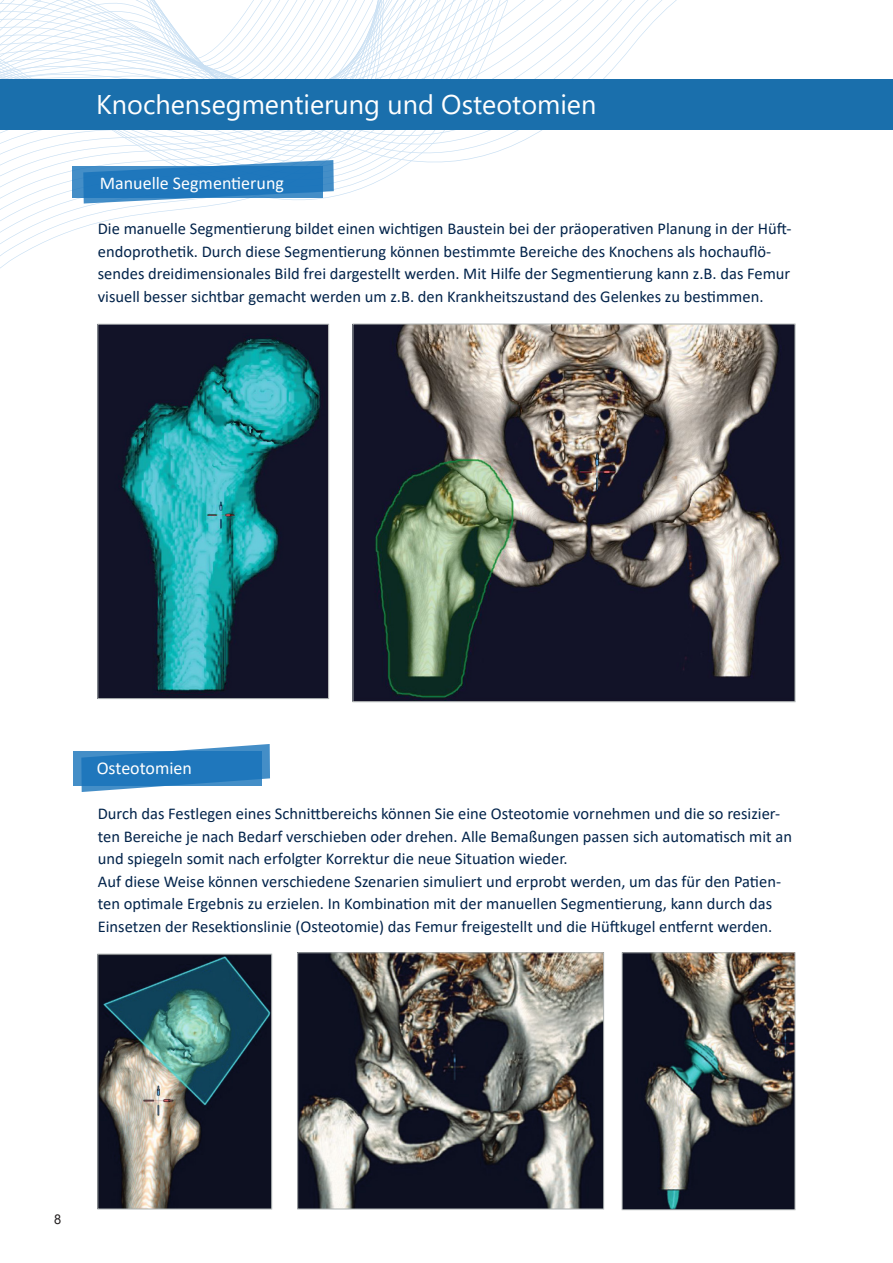
<style>
.page{position:relative;width:893px;height:1263px;background:#fff}
.page>*{position:absolute;margin:0;border:0;box-sizing:border-box;transform-origin:0 0}
.Überschrift_Header{font:27px "Segoe UI";color:#fff}
.Eyecatcher{font:18px "Calibri";color:#fff}
.Hectec_-_Fliestext{font:16.5px/22.5px "Calibri";color:#02234a}
.t1{font:13.5px "Arial";color:#231f20;scale:.95 1}
</style>
<div class="page">
<svg style="left:508px;top:642px;width:288px;height:569px"></svg>
<svg style="left:0;top:0;width:643px;height:269px"></svg>
<div style="left:0;top:79px;width:893px;height:50px;background:#1a6fac"></div>
<div style="left:73px;top:166px;width:250px;height:31px;background:#448ec7"></div>
<svg style="left:83px;top:160px;width:251px;height:44px"></svg>
<img style="left:355px;top:326px;width:438px;height:374px">
<img style="left:100px;top:326px;width:227px;height:371px">
<div style="left:98px;top:324px;width:231px;height:375px;border:1px solid #aeb3b3"></div>
<div style="left:73px;top:751px;width:189px;height:34px;background:#448ec7"></div>
<svg style="left:81px;top:744px;width:189px;height:48px"></svg>
<img style="left:100px;top:956px;width:170px;height:251px">
<div style="left:98px;top:954px;width:174px;height:255px;border:1px solid #aeb3b3"></div>
<img style="left:299px;top:954px;width:303px;height:253px">
<div style="left:297px;top:952px;width:307px;height:257px;border:1px solid #aeb3b3"></div>
<img style="left:624px;top:954px;width:169px;height:254px">
<div style="left:622px;top:952px;width:173px;height:258px;border:1px solid #aeb3b3"></div>
<p class="Überschrift_Header" style="left:96px;top:79px;width:502px">Knochensegmentierung und Osteotomien</p>
<p class="Eyecatcher" style="left:100px;top:171px;width:186px">Manuelle Segmentierung</p>
<p class="Hectec_-_Fliestext" style="left:98px;top:217px;width:695px">Die manuelle Segmentierung bildet einen wichtigen Baustein bei der präoperativen Planung in der Hüft&shy;endoprothetik. Durch diese Segmentierung können bestimmte Bereiche des Knochens als hochauflö&shy;sendes dreidimensionales Bild frei dargestellt werden. Mit Hilfe der Segmentierung kann z.B. das Femur visuell besser sichtbar gemacht werden um z.B. den Krankheitszustand des Gelenkes zu bestimmen.</p>
<p class="Eyecatcher" style="left:97px;top:756px;width:97px">Osteotomien</p>
<p class="Hectec_-_Fliestext" style="left:98px;top:802px;width:696px">Durch das Festlegen eines Schnittbereichs können Sie eine Osteotomie vornehmen und die so resizier&shy;ten Bereiche je nach Bedarf verschieben oder drehen. Alle Bemaßungen passen sich automatisch mit an und spiegeln somit nach erfolgter Korrektur die neue Situation wieder.</p>
<p class="Hectec_-_Fliestext" style="left:98px;top:869px;width:685px">Auf diese Weise können verschiedene Szenarien simuliert und erprobt werden, um das für den Patien&shy;ten optimale Ergebnis zu erzielen. In Kombination mit der manuellen Segmentierung, kann durch das<br>Einsetzen der Resektionslinie (Osteotomie) das Femur freigestellt und die Hüftkugel entfernt werden.</p>
<p class="t1" style="left:54px;top:1210px;width:9px">8</p>
</div>
